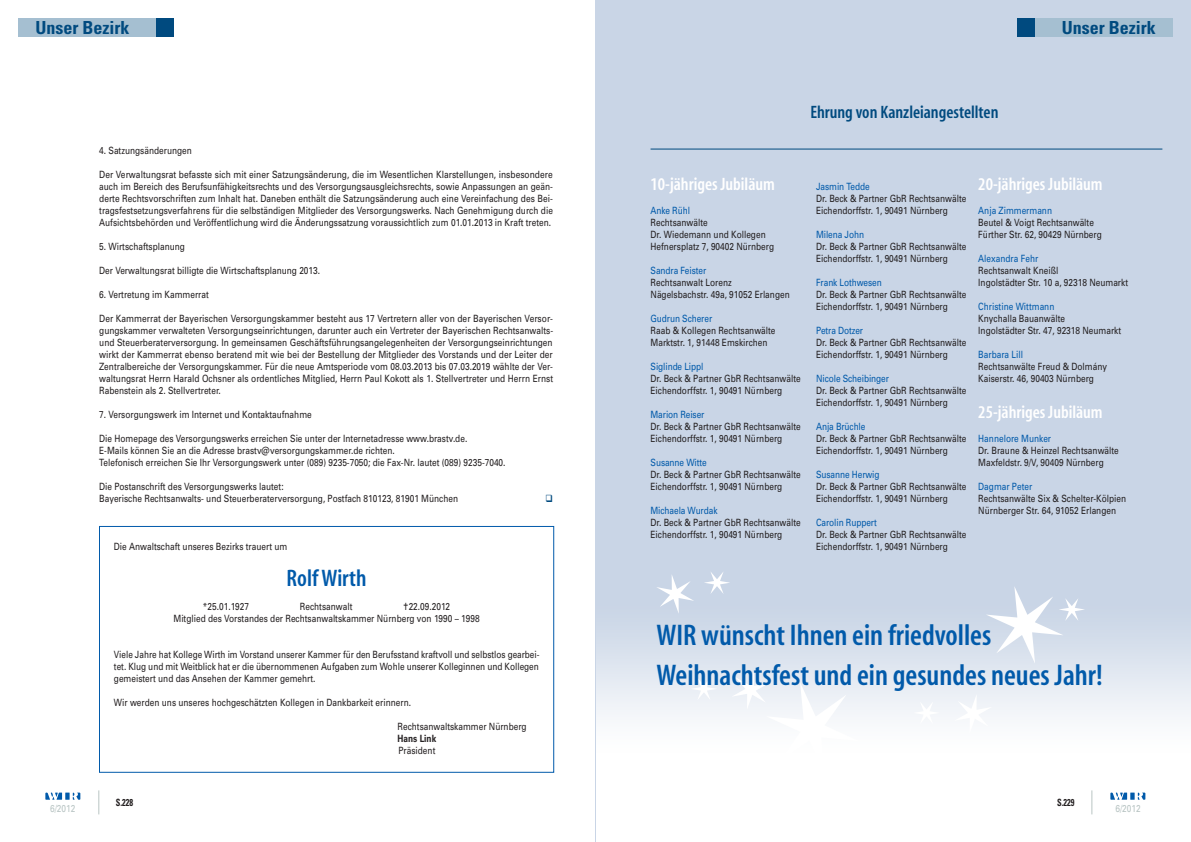
<style>
.page{position:relative;width:1191px;height:842px;background:#fff}
.page>*{position:absolute;margin:0;border:0;box-sizing:border-box;transform-origin:0 0}
.t1{font:600 condensed 30px/40px "Myriad";color:#015aaa}
.t2{font:600 condensed 24px "Myriad";color:#015aaa}
.t3{font:600 condensed 18px "Myriad";color:#fff}
.t4{font:600 condensed 18px "Myriad";color:#004a7f}
.t5{font:700 condensed 18px "Univers";color:#004a7f}
.t6{font:10px/12px "Univers";color:#231f20;scale:.83 1}
.t7{font:10px/12px "Univers";color:#231f20;text-align:justify;scale:.84 1}
.t8{font:10px "Univers";letter-spacing:-.01em;color:#015aaa;scale:.83 1}
.t9{font:10px/12px "Univers";color:#231f20;text-align:justify;scale:.82 1}
.t10{font:10px "Univers";color:#b9c5c4;scale:.83 1}
.t11{font:700 condensed 10px "Univers";color:#231f20;scale:.83 1}
.t12{font:700 10px "Univers";color:#231f20;scale:.83 1}
</style>
<div class="page">
<div style="left:595px;top:0;width:596px;height:842px;background:#c9d5e6"></div>
<img style="left:596px;top:639px;width:595px;height:203px">
<hr style="left:650px;top:149px;width:512px;height:1px;background:#004a7f">
<svg style="left:657px;top:575px;width:37px;height:38px"></svg>
<svg style="left:954px;top:694px;width:38px;height:39px"></svg>
<svg style="left:913px;top:702px;width:26px;height:22px"></svg>
<svg style="left:986px;top:587px;width:98px;height:77px"></svg>
<div style="left:99px;top:526px;width:455px;height:246px;border:1px solid #015aaa"></div>
<svg style="left:731px;top:670px;width:127px;height:105px;background:#f5f7fa"></svg>
<svg style="left:691px;top:678px;width:26px;height:22px"></svg>
<svg style="left:704px;top:572px;width:26px;height:22px"></svg>
<div style="left:65px;top:792px;width:5px;height:8px;background:#015aaa"></div>
<svg style="left:45px;top:792px;width:17px;height:8px"></svg>
<svg style="left:73px;top:792px;width:7px;height:8px"></svg>
<svg style="left:98px;top:790px;width:1px;height:24px"></svg>
<svg style="left:1110px;top:792px;width:35px;height:8px"></svg>
<svg style="left:1091px;top:790px;width:1px;height:24px"></svg>
<div style="left:18px;top:18px;width:156px;height:19px;background:#004a7f"></div>
<div style="left:18px;top:18px;width:137px;height:19px;background:#a5bfd1"></div>
<div style="left:1017px;top:18px;width:155px;height:19px;background:#004a7f"></div>
<div style="left:1035px;top:18px;width:137px;height:19px;background:#a5bfd1"></div>
<h3 class="t5" style="left:35px;top:16px;width:95px">Unser Bezirk</h3>
<h3 class="t5" style="left:1062px;top:16px;width:95px">Unser Bezirk</h3>
<p class="t6" style="left:99px;top:144px;width:113px">4. Satzungsänderungen</p>
<p class="t7" style="left:99px;top:168px;width:541px">Der Verwaltungsrat befasste sich mit einer Satzungsänderung, die im Wesentlichen Klarstellungen, insbesondere auch im Bereich des Berufsunfähigkeitsrechts und des Versorgungsausgleichsrechts, sowie Anpassungen an geän&shy;derte Rechtsvorschriften zum Inhalt hat. Daneben enthält die Satzungsänderung auch eine Vereinfachung des Bei&shy;tragsfestsetzungsverfahrens für die selbständigen Mitglieder des Versorgungswerks. Nach Genehmigung durch die Aufsichtsbehörden und Veröffentlichung wird die Änderungssatzung voraussichtlich zum 01.01.2013 in Kraft treten.</p>
<p class="t6" style="left:99px;top:240px;width:105px">5. Wirtschaftsplanung</p>
<p class="t6" style="left:99px;top:264px;width:268px">Der Verwaltungsrat billigte die Wirtschaftsplanung 2013.</p>
<p class="t6" style="left:99px;top:289px;width:134px">6. Vertretung im Kammerrat</p>
<p class="t7" style="left:99px;top:313px;width:542px">Der Kammerrat der Bayerischen Versorgungskammer besteht aus 17 Vertretern aller von der Bayerischen Versor&shy;gungskammer verwalteten Versorgungseinrichtungen, darunter auch ein Vertreter der Bayerischen Rechtsanwalts&shy;und Steuerberaterversorgung. In gemeinsamen Geschäftsführungsangelegenheiten der Versorgungseinrichtungen wirkt der Kammerrat ebenso beratend mit wie bei der Bestellung der Mitglieder des Vorstands und der Leiter der Zentralbereiche der Versorgungskammer. Für die neue Amtsperiode vom 08.03.2013 bis 07.03.2019 wählte der Ver&shy;waltungsrat Herrn Harald Ochsner als ordentliches Mitglied, Herrn Paul Kokott als 1. Stellvertreter und Herrn Ernst Rabenstein als 2. Stellvertreter.</p>
<p class="t6" style="left:99px;top:409px;width:257px">7. Versorgungswerk im Internet und Kontaktaufnahme</p>
<p class="t6" style="left:99px;top:433px;width:491px">Die Homepage des Versorgungswerks erreichen Sie unter der Internetadresse www.brastv.de.<br>E-Mails können Sie an die Adresse brastv@versorgungskammer.de richten.<br>Telefonisch erreichen Sie Ihr Versorgungswerk unter (089) 9235-7050; die Fax-Nr. lautet (089) 9235-7040.</p>
<p class="t6" style="left:99px;top:481px;width:434px">Die Postanschrift des Versorgungswerks lautet:<br>Bayerische Rechtsanwalts- und Steuerberaterversorgung, Postfach 810123, 81901 München</p>
<h3 class="t4" style="left:810px;top:103px;width:190px">Ehrung von Kanzleiangestellten</h3>
<h3 class="t3" style="left:650px;top:175px;width:126px">10-jähriges Jubiläum</h3>
<p class="t8" style="left:650px;top:205px;width:49px">Anke Rühl</p>
<p class="t6" style="left:650px;top:216px;width:150px">Rechtsanwälte<br>Dr. Wiedemann und Kollegen<br>Hefnersplatz 7, 90402 Nürnberg</p>
<p class="t8" style="left:650px;top:265px;width:69px">Sandra Feister</p>
<p class="t6" style="left:650px;top:276px;width:169px">Rechtsanwalt Lorenz<br>Nägelsbachstr. 49a, 91052 Erlangen</p>
<p class="t8" style="left:650px;top:313px;width:76px">Gudrun Scherer</p>
<p class="t6" style="left:650px;top:325px;width:152px">Raab &amp; Kollegen Rechtsanwälte<br>Marktstr. 1, 91448 Emskirchen</p>
<p class="t8" style="left:650px;top:361px;width:65px">Siglinde Lippl</p>
<p class="t6" style="left:650px;top:373px;width:182px">Dr. Beck &amp; Partner GbR Rechtsanwälte<br>Eichendorffstr. 1, 90491 Nürnberg</p>
<p class="t8" style="left:650px;top:409px;width:66px">Marion Reiser</p>
<p class="t6" style="left:650px;top:421px;width:182px">Dr. Beck &amp; Partner GbR Rechtsanwälte<br>Eichendorffstr. 1, 90491 Nürnberg</p>
<p class="t8" style="left:650px;top:457px;width:69px">Susanne Witte</p>
<p class="t6" style="left:650px;top:469px;width:182px">Dr. Beck &amp; Partner GbR Rechtsanwälte<br>Eichendorffstr. 1, 90491 Nürnberg</p>
<p class="t8" style="left:650px;top:505px;width:82px">Michaela Wurdak</p>
<p class="t6" style="left:650px;top:517px;width:182px">Dr. Beck &amp; Partner GbR Rechtsanwälte<br>Eichendorffstr. 1, 90491 Nürnberg</p>
<p class="t8" style="left:816px;top:181px;width:66px">Jasmin Tedde</p>
<p class="t6" style="left:816px;top:192px;width:182px">Dr. Beck &amp; Partner GbR Rechtsanwälte<br>Eichendorffstr. 1, 90491 Nürnberg</p>
<p class="t8" style="left:816px;top:229px;width:59px">Milena John</p>
<p class="t6" style="left:816px;top:240px;width:182px">Dr. Beck &amp; Partner GbR Rechtsanwälte<br>Eichendorffstr. 1, 90491 Nürnberg</p>
<p class="t8" style="left:816px;top:277px;width:81px">Frank Lothwesen</p>
<p class="t6" style="left:816px;top:289px;width:182px">Dr. Beck &amp; Partner GbR Rechtsanwälte<br>Eichendorffstr. 1, 90491 Nürnberg</p>
<p class="t8" style="left:816px;top:325px;width:58px">Petra Dotzer</p>
<p class="t6" style="left:816px;top:337px;width:182px">Dr. Beck &amp; Partner GbR Rechtsanwälte<br>Eichendorffstr. 1, 90491 Nürnberg</p>
<p class="t8" style="left:816px;top:373px;width:89px">Nicole Scheibinger</p>
<p class="t6" style="left:816px;top:385px;width:182px">Dr. Beck &amp; Partner GbR Rechtsanwälte<br>Eichendorffstr. 1, 90491 Nürnberg</p>
<p class="t8" style="left:816px;top:421px;width:61px">Anja Brüchle</p>
<p class="t6" style="left:816px;top:433px;width:182px">Dr. Beck &amp; Partner GbR Rechtsanwälte<br>Eichendorffstr. 1, 90491 Nürnberg</p>
<p class="t8" style="left:816px;top:469px;width:78px">Susanne Herwig</p>
<p class="t6" style="left:816px;top:481px;width:182px">Dr. Beck &amp; Partner GbR Rechtsanwälte<br>Eichendorffstr. 1, 90491 Nürnberg</p>
<p class="t8" style="left:816px;top:517px;width:75px">Carolin Ruppert</p>
<p class="t6" style="left:816px;top:529px;width:182px">Dr. Beck &amp; Partner GbR Rechtsanwälte</p>
<h3 class="t3" style="left:978px;top:175px;width:126px">20-jähriges Jubiläum</h3>
<p class="t8" style="left:978px;top:205px;width:90px">Anja Zimmermann</p>
<p class="t6" style="left:978px;top:216px;width:150px">Beutel &amp; Voigt Rechtsanwälte<br>Fürther Str. 62, 90429 Nürnberg</p>
<p class="t8" style="left:978px;top:253px;width:74px">Alexandra Fehr</p>
<p class="t6" style="left:978px;top:264px;width:182px">Rechtsanwalt Kneißl<br>Ingolstädter Str. 10 a, 92318 Neumarkt</p>
<p class="t8" style="left:978px;top:301px;width:93px">Christine Wittmann</p>
<p class="t6" style="left:978px;top:313px;width:174px">Knychalla Bauanwälte<br>Ingolstädter Str. 47, 92318 Neumarkt</p>
<p class="t8" style="left:978px;top:349px;width:55px">Barbara Lill</p>
<p class="t6" style="left:978px;top:361px;width:157px">Rechtsanwälte Freud &amp; Dolmány<br>Kaiserstr. 46, 90403 Nürnberg</p>
<h3 class="t3" style="left:978px;top:403px;width:126px">25-jähriges Jubiläum</h3>
<p class="t8" style="left:978px;top:433px;width:89px">Hannelore Munker</p>
<p class="t6" style="left:978px;top:445px;width:171px">Dr. Braune &amp; Heinzel Rechtsanwälte<br>Maxfeldstr. 9/V, 90409 Nürnberg</p>
<p class="t8" style="left:978px;top:481px;width:67px">Dagmar Peter</p>
<p class="t6" style="left:978px;top:493px;width:180px">Rechtsanwälte Six &amp; Schelter-Kölpien<br>Nürnberger Str. 64, 91052 Erlangen</p>
<p class="t10" style="left:50px;top:802px;width:32px">6/2012</p>
<p class="t6" style="left:114px;top:541px;width:210px">Die Anwaltschaft unseres Bezirks trauert um</p>
<p class="t6" style="left:816px;top:541px;width:160px">Eichendorffstr. 1, 90491 Nürnberg</p>
<h2 class="t2" style="left:287px;top:566px;width:81px">Rolf Wirth</h2>
<p class="t6" style="left:203px;top:601px;width:57px">*25.01.1927</p>
<p class="t6" style="left:300px;top:601px;width:65px">Rechtsanwalt</p>
<p class="t6" style="left:173px;top:601px;width:370px;text-indent:235px">22.09.2012<br>Mitglied des Vorstandes der Rechtsanwaltskammer Nürnberg von 1990 – 1998</p>
<p class="t9" style="left:114px;top:649px;width:520px">Viele Jahre hat Kollege Wirth im Vorstand unserer Kammer für den Berufsstand kraftvoll und selbstlos gearbei&shy;tet. Klug und mit Weitblick hat er die übernommenen Aufgaben zum Wohle unserer Kolleginnen und Kollegen gemeistert und das Ansehen der Kammer gemehrt.</p>
<p class="t6" style="left:114px;top:697px;width:359px">Wir werden uns unseres hochgeschätzten Kollegen in Dankbarkeit erinnern.</p>
<p class="t6" style="left:397px;top:721px;width:157px">Rechtsanwaltskammer Nürnberg</p>
<p class="t12" style="left:397px;top:733px;width:48px">Hans Link</p>
<p class="t6" style="left:398px;top:745px;width:46px">Präsident</p>
<h1 class="t1" style="left:656px;top:616px;width:448px">WIR wünscht Ihnen ein friedvolles<br>Weihnachtsfest und ein gesundes neues Jahr!</h1>
<p class="t11" style="left:116px;top:797px;width:23px">S.228</p>
<p class="t11" style="left:1057px;top:797px;width:23px">S.229</p>
<p class="t10" style="left:1115px;top:802px;width:32px">6/2012</p>
</div>
